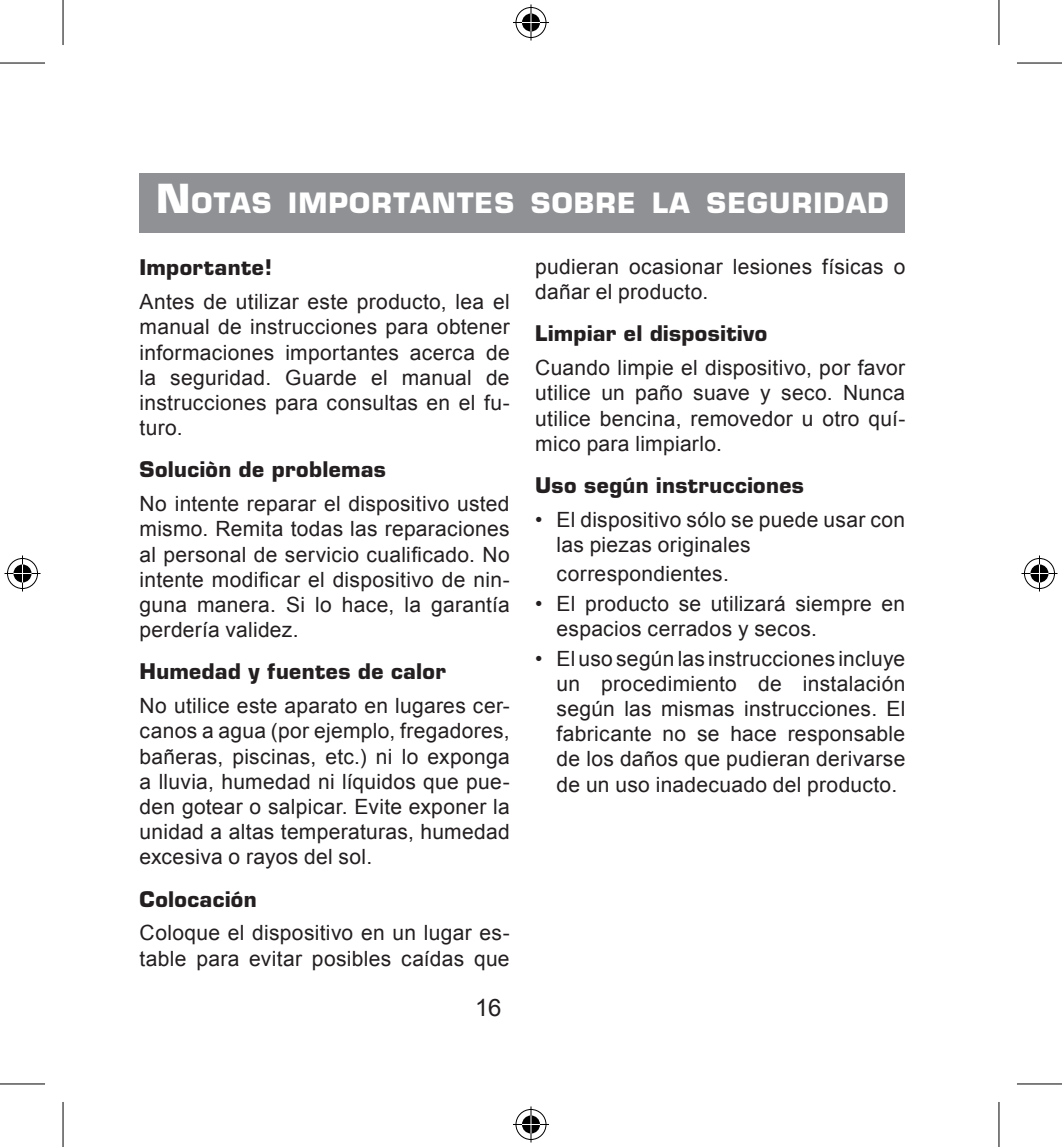
<style>
.page{position:relative;width:1062px;height:1147px;background:#fff}
.page>*{position:absolute;margin:0;border:0;box-sizing:border-box;transform-origin:0 0}
.t1{font:700 27.3px "Eurostile";letter-spacing:.045em;color:#fff}
.t2{font:24px "Arial";color:#231f20}
.t3{font:21px/25.2px "Arial";letter-spacing:.015em;color:#231f20;text-align:justify}
.t4{font:700 21px "Eurostile";letter-spacing:.02em;color:#231f20}
.s1{font-size:39px}
</style>
<div class="page">
<div style="left:140px;top:174px;width:765px;height:59px;background:#8f9194"></div>
<hr style="left:0;top:62px;width:45px;height:2px;background:#000">
<hr style="left:1016px;top:62px;width:45px;height:2px;background:#000">
<hr style="left:0;top:1083px;width:45px;height:1px;background:#000">
<hr style="left:1016px;top:1083px;width:45px;height:1px;background:#000">
<hr style="left:62px;top:0;width:2px;height:45px;background:#000">
<hr style="left:62px;top:1101px;width:2px;height:45px;background:#000">
<hr style="left:998px;top:0;width:1px;height:45px;background:#000">
<hr style="left:998px;top:1101px;width:1px;height:45px;background:#000">
<div style="left:514px;top:6px;width:34px;height:33px;border:4px solid #fff;border-radius:50%"></div>
<hr style="left:513px;top:21px;width:36px;height:3px;background:#fff">
<svg style="left:529px;top:4px;width:4px;height:36px"></svg>
<div style="left:520px;top:12px;width:22px;height:21px;border:4px solid #fff;border-radius:50%"></div>
<div style="left:515px;top:7px;width:31px;height:31px;border:1px solid #000;border-radius:50%"></div>
<hr style="left:513px;top:22px;width:36px;height:1px;background:#000">
<hr style="left:530px;top:4px;width:1px;height:36px;background:#000">
<svg style="left:522px;top:13px;width:18px;height:18px"></svg>
<div style="left:514px;top:1107px;width:34px;height:34px;border:4px solid #fff;border-radius:50%"></div>
<svg style="left:513px;top:1122px;width:36px;height:4px"></svg>
<svg style="left:529px;top:1106px;width:4px;height:36px"></svg>
<div style="left:520px;top:1113px;width:22px;height:22px;border:4px solid #fff;border-radius:50%"></div>
<div style="left:515px;top:1109px;width:31px;height:30px;border:1px solid #000;border-radius:50%"></div>
<hr style="left:513px;top:1123px;width:36px;height:1px;background:#000">
<hr style="left:530px;top:1106px;width:1px;height:36px;background:#000">
<svg style="left:522px;top:1115px;width:18px;height:18px"></svg>
<div style="left:6px;top:556px;width:33px;height:34px;border:4px solid #fff;border-radius:50%"></div>
<hr style="left:4px;top:571px;width:36px;height:4px;background:#fff">
<hr style="left:21px;top:555px;width:3px;height:36px;background:#fff">
<div style="left:12px;top:562px;width:21px;height:22px;border:4px solid #fff;border-radius:50%"></div>
<div style="left:7px;top:558px;width:31px;height:31px;border:1px solid #000;border-radius:50%"></div>
<hr style="left:4px;top:573px;width:36px;height:1px;background:#000">
<hr style="left:22px;top:555px;width:1px;height:36px;background:#000">
<svg style="left:14px;top:564px;width:18px;height:18px"></svg>
<div style="left:1022px;top:556px;width:34px;height:34px;border:4px solid #fff;border-radius:50%"></div>
<hr style="left:1021px;top:571px;width:36px;height:4px;background:#fff">
<svg style="left:1037px;top:555px;width:4px;height:36px"></svg>
<div style="left:1028px;top:562px;width:22px;height:22px;border:4px solid #fff;border-radius:50%"></div>
<div style="left:1024px;top:558px;width:30px;height:31px;border:1px solid #000;border-radius:50%"></div>
<hr style="left:1021px;top:573px;width:36px;height:1px;background:#000">
<hr style="left:1038px;top:555px;width:1px;height:36px;background:#000">
<svg style="left:1030px;top:564px;width:18px;height:18px"></svg>
<h1 class="t1" style="left:156px;top:186px;width:734px"><span class="s1">N</span>OTAS IMPORTANTES SOBRE LA SEGURIDAD</h1>
<p class="t4" style="left:140px;top:255px;width:134px">Importante!</p>
<p class="t3" style="left:140px;top:289px;width:371px">Antes de utilizar este producto, lea el manual de instrucciones para obtener informaciones importantes acerca de la seguridad. Guarde el manual de instrucciones para consultas en el fu&shy;turo.</p>
<p class="t4" style="left:140px;top:457px;width:248px">Soluciòn de problemas</p>
<p class="t3" style="left:140px;top:491px;width:371px">No intente reparar el dispositivo usted mismo. Remita todas las reparaciones al personal de servicio cualificado. No intente modificar el dispositivo de nin&shy;guna manera. Si lo hace, la garantía perdería validez.</p>
<p class="t4" style="left:140px;top:658px;width:308px">Humedad y fuentes de calor</p>
<p class="t3" style="left:140px;top:693px;width:371px">No utilice este aparato en lugares cer&shy;canos a agua (por ejemplo, fregadores, bañeras, piscinas, etc.) ni lo exponga a lluvia, humedad ni líquidos que pue&shy;den gotear o salpicar. Evite exponer la unidad a altas temperaturas, humedad excesiva o rayos del sol.</p>
<p class="t4" style="left:140px;top:886px;width:119px">Colocación</p>
<p class="t3" style="left:140px;top:920px;width:371px">Coloque el dispositivo en un lugar es&shy;table para evitar posibles caídas que</p>
<p class="t2" style="left:475px;top:992px;width:28px">16</p>
<p class="t3" style="left:535px;top:254px;width:371px">pudieran ocasionar lesiones físicas o dañar el producto.</p>
<p class="t4" style="left:535px;top:321px;width:233px">Limpiar el dispositivo</p>
<p class="t3" style="left:535px;top:355px;width:371px">Cuando limpie el dispositivo, por favor utilice un paño suave y seco. Nunca utilice bencina, removedor u otro quí&shy;mico para limpiarlo.</p>
<p class="t4" style="left:535px;top:472px;width:270px">Uso según instrucciones</p>
<p class="t3" style="left:556px;top:507px;width:350px;text-indent:-21px">• El dispositivo sólo se puede usar con las piezas originales</p>
<p class="t3" style="left:556px;top:561px;width:174px">correspondientes.</p>
<p class="t3" style="left:556px;top:591px;width:350px;text-indent:-21px">• El producto se utilizará siempre en espacios cerrados y secos.</p>
<p class="t3" style="left:556px;top:646px;width:350px;text-indent:-21px">• El uso según las instrucciones incluye un procedimiento de instalación según las mismas instrucciones. El fabricante no se hace responsable de los daños que pudieran derivarse de un uso inadecuado del producto.</p>
</div>
